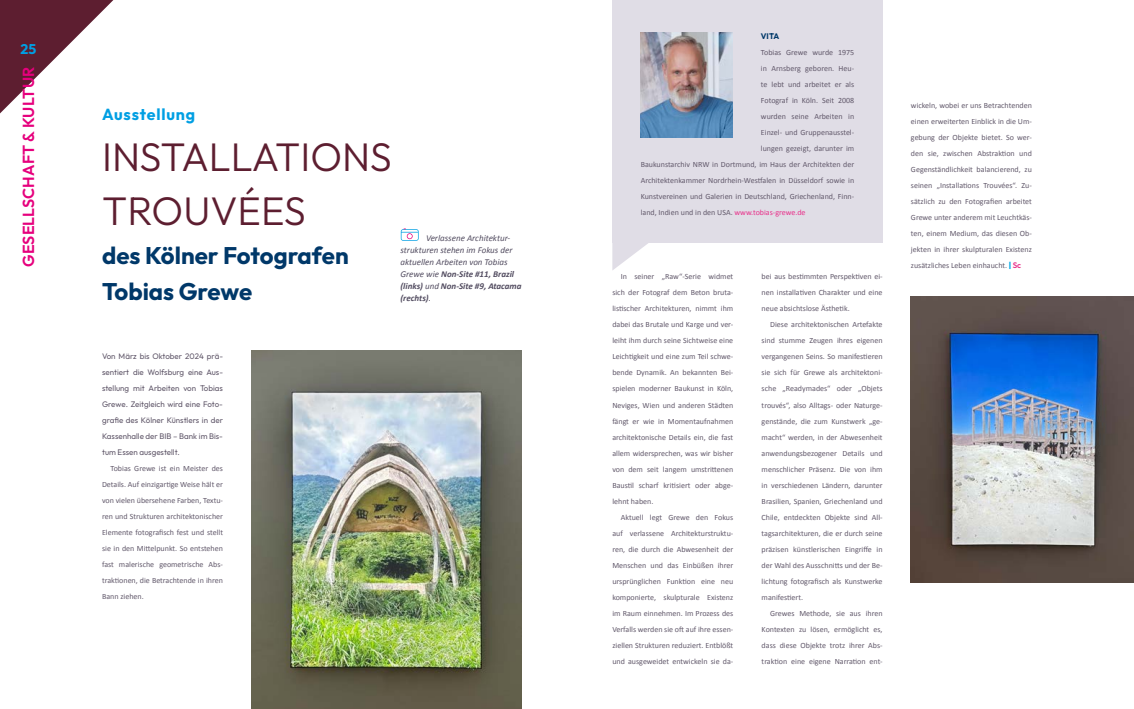
<style>
.page{position:relative;width:1134px;height:709px;background:#fff}
.page>*{position:absolute;margin:0;border:0;box-sizing:border-box;transform-origin:0 0}
.t1{font:300 40px "Outfit";color:#5d1e30}
.t2{font:700 24px "Outfit";color:#003869}
.t3{font:600 16px "Outfit";color:#e6007d}
.t4{font:700 16px "Outfit";letter-spacing:.05em;color:#009fe3}
.t5{font:700 14px "Outfit";color:#009fe3}
.t6{font:italic 9px/12px "Calibri";color:#524c60}
.t7{font:8px/16px "Calibri";color:#62596b;text-align:justify}
.t8{font:8px/16px "Outfit";color:#62596b;text-align:justify}
.t9{font:700 8px "Outfit";color:#003869}
.s1{font-weight:700}
.s2{color:#e8308a}
.s3{font-family:"Outfit";font-weight:800;color:#00a8e7}
.s4{font-family:"Outfit";font-weight:600;color:#e8308a}
</style>
<div class="page">
<svg style="left:0;top:0;width:114px;height:114px"></svg>
<svg style="left:612px;top:243px;width:36px;height:27px"></svg>
<div style="left:612px;top:2px;width:271px;height:241px;background:#e0dde6"></div>
<img style="left:640px;top:32px;width:93px;height:106px">
<img style="left:251px;top:350px;width:271px;height:359px">
<img style="left:911px;top:296px;width:223px;height:286px">
<div style="left:612px;top:0;width:271px;height:19px;background:#e0dde6"></div>
<svg style="left:401px;top:228px;width:18px;height:13px"></svg>
<h3 class="t5" style="left:20px;top:41px;width:17px">25</h3>
<h3 class="t3" style="left:19px;top:267px;width:200px;rotate:-90deg">Gesellschaft &amp; Kultur</h3>
<h3 class="t4" style="left:102px;top:106px;width:95px">Ausstellung</h3>
<h1 class="t1" style="left:102px;top:134px;width:291px">INSTALLATIONS</h1>
<h1 class="t1" style="left:102px;top:189px;width:206px">TROUVÉES</h1>
<h2 class="t2" style="left:102px;top:241px;width:248px">des Kölner Fotografen</h2>
<h2 class="t2" style="left:102px;top:278px;width:152px">Tobias Grewe</h2>
<p class="t6" style="left:400px;top:231px;width:123px;text-indent:26px">Verlassene Architektur&shy;strukturen stehen im Fokus der aktuellen Arbeiten von Tobias<br>Grewe wie <span class="s1">Non-Site #11, Brazil (links)</span> und <span class="s1">Non-Site #9, Atacama (rechts)</span>.</p>
<p class="t8" style="left:102px;top:348px;width:122px">Von März bis Oktober 2024 prä&shy;sentiert die Wolfsburg eine Aus&shy;stellung mit Arbeiten von Tobias Grewe. Zeitgleich wird eine Foto&shy;grafie des Kölner Künstlers in der Kassenhalle der BIB – Bank im Bis&shy;tum Essen ausgestellt.</p>
<p class="t7" style="left:102px;top:460px;width:122px;text-indent:9px">Tobias Grewe ist ein Meister des Details. Auf einzigartige Weise hält er von vielen übersehene Farben, Textu&shy;ren und Strukturen architektonischer Elemente fotografisch fest und stellt sie in den Mittelpunkt. So entstehen fast malerische geometrische Abs&shy;traktionen, die Betrachtende in ihren Bann ziehen.</p>
<p class="t9" style="left:761px;top:31px;width:20px">VITA</p>
<p class="t7" style="left:761px;top:44px;width:95px">Tobias Grewe wurde 1975</p>
<p class="t7" style="left:761px;top:60px;width:95px">in Arnsberg geboren. Heu-</p>
<p class="t7" style="left:761px;top:76px;width:95px">te lebt und arbeitet er als</p>
<p class="t7" style="left:761px;top:92px;width:95px">Fotograf in Köln. Seit 2008</p>
<p class="t7" style="left:761px;top:108px;width:95px">wurden seine Arbeiten in</p>
<p class="t7" style="left:761px;top:124px;width:95px">Einzel- und Gruppenausstel-</p>
<p class="t7" style="left:761px;top:140px;width:95px">lungen gezeigt, darunter im</p>
<p class="t7" style="left:641px;top:156px;width:215px">Baukunstarchiv NRW in Dortmund, im Haus der Architekten der</p>
<p class="t7" style="left:641px;top:172px;width:215px">Architektenkammer Nordrhein-Westfalen in Düsseldorf sowie in</p>
<p class="t7" style="left:641px;top:188px;width:215px">Kunstvereinen und Galerien in Deutschland, Griechenland, Finn-</p>
<p class="t7" style="left:641px;top:204px;width:166px">land, Indien und in den USA. <span class="s2">www.tobias-grewe.de</span></p>
<p class="t7" style="left:612px;top:268px;width:122px;text-indent:9px">In seiner „Raw“-Serie widmet sich der Fotograf dem Beton bruta&shy;listischer Architekturen, nimmt ihm dabei das Brutale und Karge und ver&shy;leiht ihm durch seine Sichtweise eine Leichtigkeit und eine zum Teil schwe&shy;bende Dynamik. An bekannten Bei&shy;spielen moderner Baukunst in Köln, Neviges, Wien und anderen Städten fängt er wie in Momentaufnahmen architektonische Details ein, die fast allem widersprechen, was wir bisher von dem seit langem umstrittenen Baustil scharf kritisiert oder abge&shy;lehnt haben.</p>
<p class="t7" style="left:612px;top:508px;width:122px;text-indent:9px">Aktuell legt Grewe den Fokus auf verlassene Architekturstruktu&shy;ren, die durch die Abwesenheit der Menschen und das Einbüßen ihrer ursprünglichen Funktion eine neu komponierte, skulpturale Existenz im Raum einnehmen. Im Prozess des Verfalls werden sie oft auf ihre essen&shy;ziellen Strukturen reduziert. Entblößt und ausgeweidet entwickeln sie da-</p>
<p class="t7" style="left:762px;top:268px;width:122px">bei aus bestimmten Perspektiven ei&shy;nen installativen Charakter und eine neue absichtslose Ästhetik.</p>
<p class="t7" style="left:762px;top:316px;width:122px;text-indent:9px">Diese architektonischen Artefakte sind stumme Zeugen ihres eigenen vergangenen Seins. So manifestieren sie sich für Grewe als architektoni&shy;sche „Readymades“ oder „Objets trouvés“, also Alltags- oder Naturge&shy;genstände, die zum Kunstwerk „ge&shy;macht“ werden, in der Abwesenheit anwendungsbezogener Details und menschlicher Präsenz. Die von ihm in verschiedenen Ländern, darunter Brasilien, Spanien, Griechenland und Chile, entdeckten Objekte sind All&shy;tagsarchitekturen, die er durch seine präzisen künstlerischen Eingriffe in der Wahl des Ausschnitts und der Be&shy;lichtung fotografisch als Kunstwerke manifestiert.</p>
<p class="t7" style="left:762px;top:604px;width:122px;text-indent:9px">Grewes Methode, sie aus ihren Kontexten zu lösen, ermöglicht es, dass diese Objekte trotz ihrer Abs&shy;traktion eine eigene Narration ent-</p>
<p class="t7" style="left:911px;top:97px;width:122px">wickeln, wobei er uns Betrachtenden einen erweiterten Einblick in die Um&shy;gebung der Objekte bietet. So wer&shy;den sie, zwischen Abstraktion und Gegenständlichkeit balancierend, zu seinen „Installations Trouvées“. Zu&shy;sätzlich zu den Fotografien arbeitet Grewe unter anderem mit Leuchtkäs&shy;ten, einem Medium, das diesen Ob&shy;jekten in ihrer skulpturalen Existenz zusätzliches Leben einhaucht. <span class="s3">|</span> <span class="s4">Sc</span></p>
</div>
